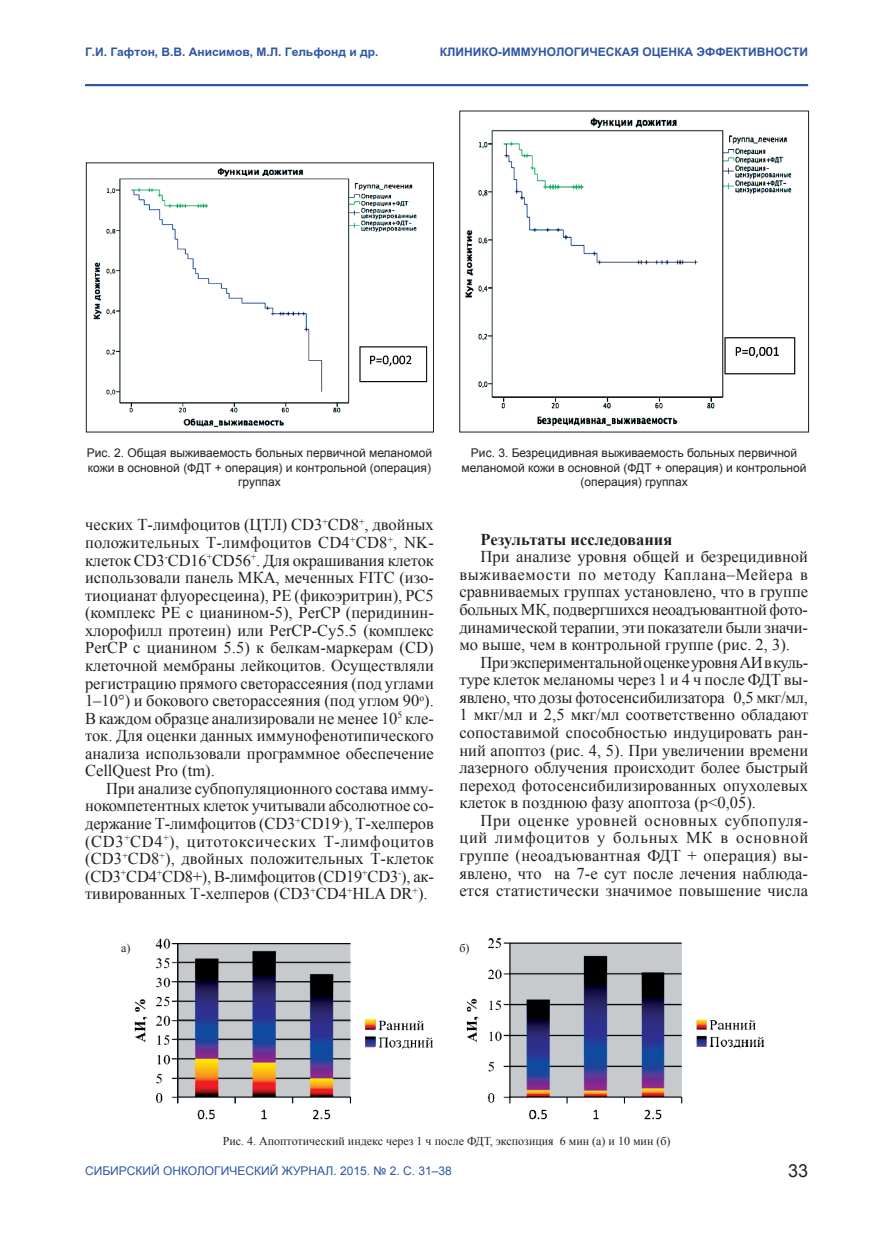
<style>
.page{position:relative;width:872px;height:1234px;background:#fff}
.page>*{position:absolute;margin:0;border:0;box-sizing:border-box;transform-origin:0 0}
.t1{font:18px "Arial";color:#231f20}
.t2{font:16.5px/17.5px "Times New Roman";color:#231f20;text-align:justify}
.t3{font:700 16.5px "Times New Roman";color:#231f20}
.t4{font:12px/14.4px "Arial";color:#231f20;text-align:center}
.t5{font:700 12px "Arial";color:#2d56a5}
.t6{font:12px "Times New Roman";color:#231f20}
.t7{font:12px "Arial";color:#2d56a5}
</style>
<div class="page">
<hr style="left:85px;top:84px;width:723px;height:2px;background:#2d56a5">
<img style="left:93px;top:168px;width:335px;height:260px">
<div style="left:86px;top:162px;width:348px;height:270px;border:1px solid #231f20"></div>
<img style="left:465px;top:117px;width:331px;height:309px">
<div style="left:459px;top:111px;width:350px;height:321px;border:1px solid #231f20"></div>
<img style="left:134px;top:938px;width:631px;height:182px">
<p class="t5" style="left:85px;top:45px;width:295px">Г.И. Гафтон, В.В. Анисимов, М.Л. Гельфонд и др.</p>
<p class="t5" style="left:440px;top:45px;width:42px">Клинико</p>
<p class="t5" style="left:498px;top:45px;width:14px">-имм</p>
<p class="t5" style="left:531px;top:45px;width:26px">унологическ</p>
<p class="t5" style="left:622px;top:45px;width:30px">ая оце</p>
<p class="t5" style="left:668px;top:45px;width:38px">нка эффек</p>
<p class="t5" style="left:741px;top:45px;width:67px">тивности</p>
<p class="t4" style="left:87px;top:446px;width:347px">Рис. 2. Общая выживаемость больных первичной меланомой кожи в основной (ФДТ + операция) и контрольной (операция) группах</p>
<p class="t4" style="left:461px;top:446px;width:346px">Рис. 3. Безрецидивная выживаемость больных первичной меланомой кожи в основной (ФДТ + операция) и контрольной (операция) группах</p>
<p class="t2" style="left:85px;top:516px;width:350px">ческих Т-лимфоцитов (ЦТЛ) CD3<sup>+</sup>CD8<sup>+</sup>, двойных положительных Т-лимфоцитов CD4<sup>+</sup>CD8<sup>+</sup>, NK&shy;клеток CD3<sup>-</sup>CD16<sup>+</sup>CD56<sup>+</sup>. Для окрашивания клеток использовали панель МКА, меченных FITC (изо&shy;тиоцианат флуоресцеина), PE (фикоэритрин), PC5 (комплекс PE с цианином-5), PerCP (перидинин&shy;хлорофилл протеин) или PerCP-Cy5.5 (комплекс PerCP с цианином 5.5) к белкам-маркерам (CD) клеточной мембраны лейкоцитов. Осуществляли регистрацию прямого светорассеяния (под углами 1–10°) и бокового светорассеяния (под углом 90<sup>о</sup>).<br>В каждом образце анализировали не менее 10<sup>5</sup> кле&shy;ток. Для оценки данных иммунофенотипического анализа использовали программное обеспечение CellQuest Pro (tm).</p>
<p class="t2" style="left:85px;top:779px;width:350px;text-indent:21px">При анализе субпопуляционного состава имму&shy;нокомпетентных клеток учитывали абсолютное со&shy;держание Т-лимфоцитов (CD3<sup>+</sup>CD19<sup>-</sup>), Т-хелперов (CD3<sup>+</sup>CD4<sup>+</sup>), цитотоксических Т-лимфоцитов (CD3<sup>+</sup>CD8<sup>+</sup>), двойных положительных Т-клеток (CD3<sup>+</sup>CD4<sup>+</sup>CD8+), В-лимфоцитов (CD19<sup>+</sup>CD3<sup>-</sup>), ак&shy;тивированных Т-хелперов (CD3<sup>+</sup>CD4<sup>+</sup>HLA DR<sup>+</sup>).</p>
<p class="t3" style="left:480px;top:527px;width:193px">Результаты исследования</p>
<p class="t2" style="left:459px;top:547px;width:350px;text-indent:21px">При анализе уровня общей и безрецидивной выживаемости по методу Каплана–Мейера в сравниваемых группах установлено, что в группе больных МК, подвергшихся неоадъювантной фото&shy;динамической терапии, эти показатели были значи&shy;мо выше, чем в контрольной группе (рис. 2, 3).</p>
<p class="t2" style="left:459px;top:653px;width:350px;text-indent:21px">При экспериментальной оценке уровня АИ в куль&shy;туре клеток меланомы через 1 и 4 ч после ФДТ вы&shy;явлено, что дозы фотосенсибилизатора 0,5 мкг/мл, 1 мкг/мл и 2,5 мкг/мл соответственно обладают сопоставимой способностью индуцировать ран&shy;ний апоптоз (рис. 4, 5). При увеличении времени лазерного облучения происходит более быстрый переход фотосенсибилизированных опухолевых клеток в позднюю фазу апоптоза (р&lt;0,05).</p>
<p class="t2" style="left:459px;top:811px;width:350px;text-indent:21px">При оценке уровней основных субпопуля&shy;ций лимфоцитов у больных МК в основной группе (неоадъювантная ФДТ + операция) вы&shy;явлено, что на 7-е сут после лечения наблюда&shy;ется статистически значимое повышение числа</p>
<p class="t6" style="left:121px;top:939px;width:11px">а)</p>
<p class="t6" style="left:459px;top:939px;width:12px">б)</p>
<p class="t6" style="left:223px;top:1132px;width:449px">Рис. 4. Апоптотический индекс через 1 ч после ФДТ, экспозиция 6 мин (а) и 10 мин (б)</p>
<p class="t7" style="left:85px;top:1162px;width:368px">СИБИРСКИЙ ОНКОЛОГИЧЕСКИЙ ЖУРНАЛ. 2015. № 2. С. 31–38</p>
<p class="t1" style="left:788px;top:1158px;width:22px">33</p>
</div>
